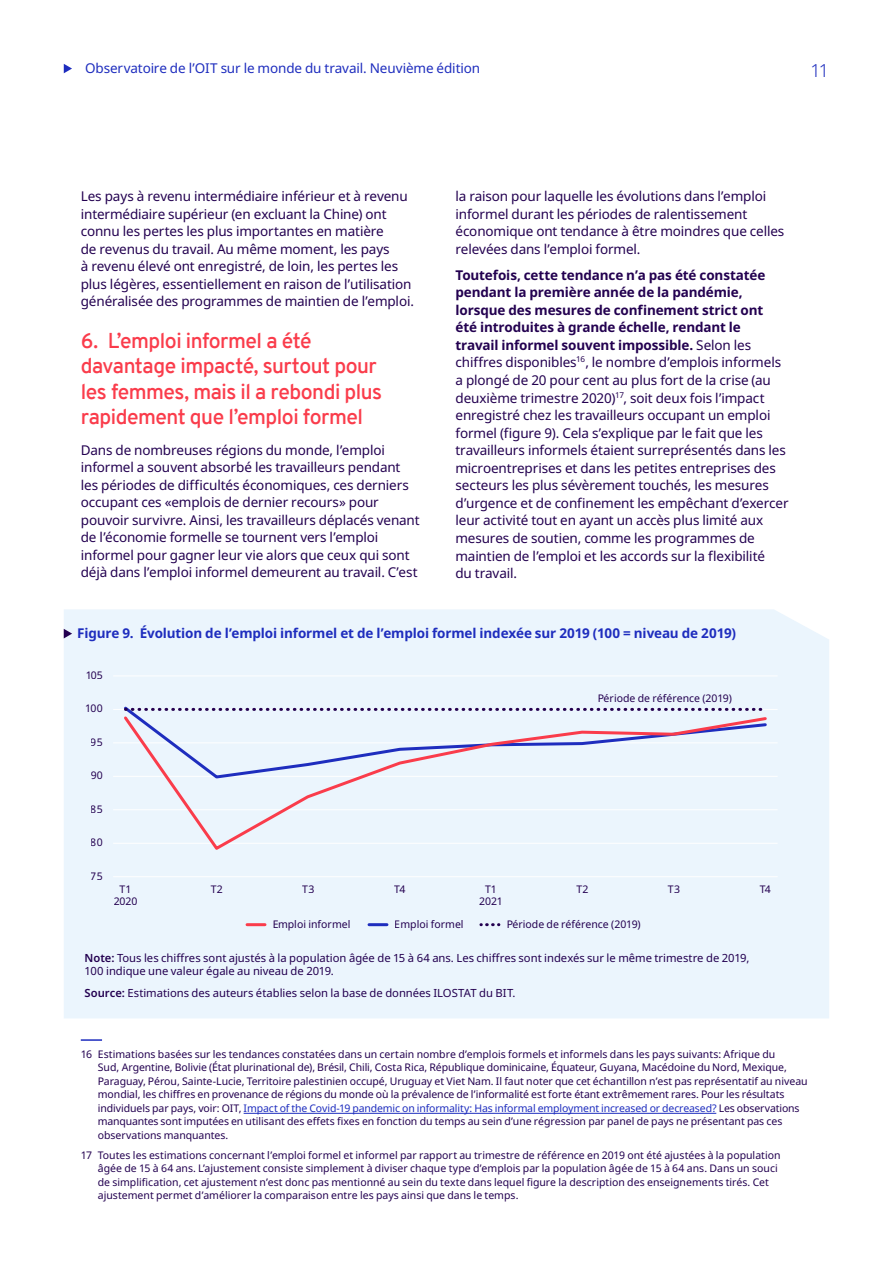
<style>
.page{position:relative;width:893px;height:1263px;background:#fff}
.page>*{position:absolute;margin:0;border:0;box-sizing:border-box;transform-origin:0 0}
.t1{font:600 21px/25.5px "Overpass";letter-spacing:-.02em;color:#fa3c4b}
.t2{font:300 18px "Noto Sans";color:#1e2dbe}
.t3{font:13.5px/17.5px "Noto Sans";letter-spacing:-.01em;color:#230050}
.t4{font:700 13.5px "Noto Sans";letter-spacing:-.01em;color:#1e2dbe}
.t5{font:13.5px "Noto Sans";letter-spacing:-.01em;color:#1e2dbe}
.t6{font:11.25px/13.5px "Noto Sans";color:#230050}
.t7{font:10.5px/13.5px "Noto Sans";color:#230050}
.s1{font-weight:700}
.s2{font-weight:600}
.s3{color:#1e2dbe}
</style>
<div class="page">
<svg style="left:64px;top:64px;width:8px;height:9px"></svg>
<hr style="left:81px;top:1039px;width:21px;height:2px;background:#1e2dbe">
<hr style="left:244px;top:1113px;width:472px;height:1px;background:#1e2dbe">
<div style="left:64px;top:609px;width:765px;height:409px;background:#ebf5fd"></div>
<hr style="left:113px;top:876px;width:665px;height:1px;background:#fff">
<hr style="left:113px;top:843px;width:665px;height:1px;background:#fff">
<hr style="left:113px;top:809px;width:665px;height:1px;background:#fff">
<hr style="left:113px;top:776px;width:665px;height:1px;background:#fff">
<hr style="left:113px;top:742px;width:665px;height:1px;background:#fff">
<hr style="left:113px;top:709px;width:665px;height:1px;background:#fff">
<hr style="left:113px;top:675px;width:665px;height:1px;background:#fff">
<div style="left:121px;top:704px;width:648px;height:10px;background:#ebf5fd"></div>
<svg style="left:125px;top:708px;width:640px;height:3px;background:#988eb3"></svg>
<svg style="left:121px;top:714px;width:648px;height:138px;background:#e8ecf7"></svg>
<hr style="left:369px;top:923px;width:18px;height:3px;background:#1e2dbe">
<svg style="left:481px;top:923px;width:18px;height:3px"></svg>
<hr style="left:247px;top:923px;width:18px;height:3px;background:#fa3c4b">
<svg style="left:64px;top:629px;width:8px;height:9px"></svg>
<p class="t5" style="left:85px;top:59px;width:397px">Observatoire de l’OIT sur le monde du travail. Neuvième édition</p>
<h2 class="t2" style="left:810px;top:57px;width:20px">11</h2>
<p class="t3" style="left:81px;top:188px;width:335px">Les pays à revenu intermédiaire inférieur et à revenu intermédiaire supérieur (en excluant la Chine) ont connu les pertes les plus importantes en matière<br>de revenus du travail. Au même moment, les pays<br>à revenu élevé ont enregistré, de loin, les pertes les plus légères, essentiellement en raison de l’utilisation généralisée des programmes de maintien de l’emploi.</p>
<h1 class="t1" style="left:81px;top:328px;width:303px">6. L’emploi informel a été davantage impacté, surtout pour les femmes, mais il a rebondi plus rapidement que l’emploi formel</h1>
<p class="t3" style="left:81px;top:441px;width:340px">Dans de nombreuses régions du monde, l’emploi informel a souvent absorbé les travailleurs pendant les périodes de difficultés économiques, ces derniers occupant ces «emplois de dernier recours» pour pouvoir survivre. Ainsi, les travailleurs déplacés venant de l’économie formelle se tournent vers l’emploi informel pour gagner leur vie alors que ceux qui sont déjà dans l’emploi informel demeurent au travail. C’est</p>
<p class="t3" style="left:455px;top:188px;width:330px">la raison pour laquelle les évolutions dans l’emploi informel durant les périodes de ralentissement économique ont tendance à être moindres que celles relevées dans l’emploi formel.</p>
<p class="t3" style="left:455px;top:266px;width:335px"><span class="s1">Toutefois, cette tendance n’a pas été constatée pendant la première année de la pandémie, lorsque des mesures de confinement strict ont<br>été introduites à grande échelle, rendant le<br>travail informel souvent impossible.</span> Selon les chiffres disponibles<sup>16</sup>, le nombre d’emplois informels a plongé de 20 pour cent au plus fort de la crise (au deuxième trimestre 2020)<sup>17</sup>, soit deux fois l’impact enregistré chez les travailleurs occupant un emploi formel (figure 9). Cela s’explique par le fait que les travailleurs informels étaient surreprésentés dans les microentreprises et dans les petites entreprises des secteurs les plus sévèrement touchés, les mesures d’urgence et de confinement les empêchant d’exercer leur activité tout en ayant un accès plus limité aux mesures de soutien, comme les programmes de maintien de l’emploi et les accords sur la flexibilité<br>du travail.</p>
<p class="t4" style="left:77px;top:624px;width:660px">Figure 9. Évolution de l’emploi informel et de l’emploi formel indexée sur 2019 (100 = niveau de 2019)</p>
<p class="t7" style="left:85px;top:668px;width:19px">105</p>
<p class="t7" style="left:85px;top:702px;width:19px">100</p>
<p class="t7" style="left:91px;top:735px;width:14px">95</p>
<p class="t7" style="left:91px;top:769px;width:14px">90</p>
<p class="t7" style="left:91px;top:802px;width:14px">85</p>
<p class="t7" style="left:91px;top:836px;width:14px">80</p>
<p class="t7" style="left:91px;top:869px;width:13px">75</p>
<p class="t7" style="left:597px;top:692px;width:136px">Période de référence (2019)</p>
<p class="t7" style="left:114px;top:883px;width:25px;line-height:12px;text-align:center">T1<br>2020</p>
<p class="t7" style="left:211px;top:882px;width:14px">T2</p>
<p class="t7" style="left:302px;top:882px;width:14px">T3</p>
<p class="t7" style="left:394px;top:882px;width:13px">T4</p>
<p class="t7" style="left:479px;top:883px;width:25px;line-height:12px;text-align:center">T1<br>2021</p>
<p class="t7" style="left:576px;top:882px;width:14px">T2</p>
<p class="t7" style="left:668px;top:882px;width:14px">T3</p>
<p class="t7" style="left:760px;top:882px;width:13px">T4</p>
<p class="t7" style="left:272px;top:918px;width:80px">Emploi informel</p>
<p class="t7" style="left:395px;top:918px;width:70px">Emploi formel</p>
<p class="t7" style="left:506px;top:918px;width:136px">Période de référence (2019)</p>
<p class="t6" style="left:85px;top:951px;width:666px"><span class="s2">Note:</span> Tous les chiffres sont ajustés à la population âgée de 15 à 64 ans. Les chiffres sont indexés sur le même trimestre de 2019,<br>100 indique une valeur égale au niveau de 2019.</p>
<p class="t6" style="left:85px;top:986px;width:432px"><span class="s2">Source:</span> Estimations des auteurs établies selon la base de données ILOSTAT du BIT.</p>
<p class="t7" style="left:98px;top:1047px;width:711px;text-indent:-17px">16 Estimations basées sur les tendances constatées dans un certain nombre d’emplois formels et informels dans les pays suivants: Afrique du<br>Sud, Argentine, Bolivie (État plurinational de), Brésil, Chili, Costa Rica, République dominicaine, Équateur, Guyana, Macédoine du Nord, Mexique, Paraguay, Pérou, Sainte-Lucie, Territoire palestinien occupé, Uruguay et Viet Nam. Il faut noter que cet échantillon n’est pas représentatif au niveau mondial, les chiffres en provenance de régions du monde où la prévalence de l’informalité est forte étant extrêmement rares. Pour les résultats individuels par pays, voir: OIT, <span class="s3">Impact of the Covid-19 pandemic on informality: Has informal employment increased or decreased?</span> Les observations manquantes sont imputées en utilisant des effets fixes en fonction du temps au sein d’une régression par panel de pays ne présentant pas ces observations manquantes.</p>
<p class="t7" style="left:98px;top:1148px;width:684px;text-indent:-17px">17 Toutes les estimations concernant l’emploi formel et informel par rapport au trimestre de référence en 2019 ont été ajustées à la population âgée de 15 à 64 ans. L’ajustement consiste simplement à diviser chaque type d’emplois par la population âgée de 15 à 64 ans. Dans un souci de simplification, cet ajustement n’est donc pas mentionné au sein du texte dans lequel figure la description des enseignements tirés. Cet ajustement permet d’améliorer la comparaison entre les pays ainsi que dans le temps.</p>
</div>
